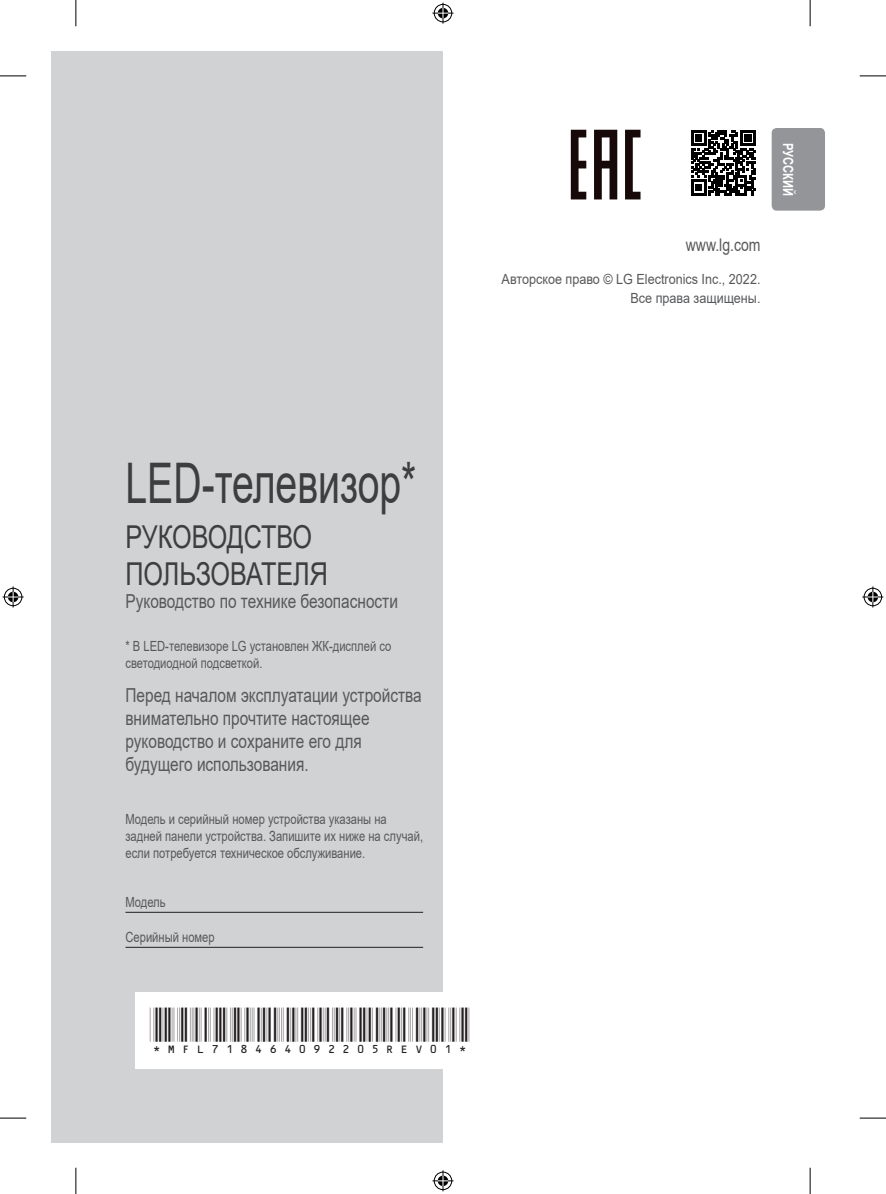
<style>
.page{position:relative;width:886px;height:1194px;background:#fff}
.page>*{position:absolute;margin:0;border:0;box-sizing:border-box;transform-origin:0 0}
.Cover_Title{font:56px "Arial";color:#3e3e3f;scale:.7 1}
.Cover_Barcode{font:45.5px "C39 Hr P24 Dh Tt";color:#231f20}
.Cover_Owner_s{font:31.5px/37.8px "Arial";letter-spacing:-.01em;color:#3e3e3f;scale:.8 1}
.Cover_Body_11{font:19.25px/23.1px "Arial";color:#57585a;scale:.8 1}
.Cover_Address{font:17.5px "Arial";color:#57585a;scale:.8 1}
.Cover_Body{font:14px/16.8px "Arial";color:#57585a;scale:.8 1}
.Cover_Body_Right{font:14px "Arial";color:#57585a;scale:.9 1}
.t1{font:700 14px "Arial";color:#fff;scale:.8 1}
</style>
<div class="page">
<div style="left:51px;top:51px;width:392px;height:1091px;background:#d1d2d4"></div>
<hr style="left:125px;top:911px;width:298px;height:1px;background:#231f20">
<hr style="left:125px;top:946px;width:298px;height:1px;background:#231f20">
<div style="left:772px;top:128px;width:53px;height:83px;background:#939598;border-radius:5px"></div>
<div style="left:135px;top:992px;width:350px;height:76px;background:#fff"></div>
<svg style="left:691px;top:130px;width:65px;height:65px"></svg>
<svg style="left:571px;top:130px;width:15px;height:69px"></svg>
<svg style="left:594px;top:130px;width:23px;height:69px"></svg>
<svg style="left:625px;top:130px;width:15px;height:69px"></svg>
<svg style="left:0;top:76px;width:26px;height:1px"></svg>
<svg style="left:860px;top:76px;width:26px;height:1px"></svg>
<svg style="left:0;top:1117px;width:26px;height:1px"></svg>
<svg style="left:860px;top:1117px;width:26px;height:1px"></svg>
<svg style="left:76px;top:0;width:1px;height:26px"></svg>
<svg style="left:76px;top:1167px;width:1px;height:26px"></svg>
<svg style="left:810px;top:0;width:1px;height:26px"></svg>
<svg style="left:810px;top:1167px;width:1px;height:26px"></svg>
<svg style="left:432px;top:3px;width:21px;height:21px"></svg>
<svg style="left:432px;top:1170px;width:21px;height:21px"></svg>
<svg style="left:3px;top:586px;width:21px;height:21px"></svg>
<svg style="left:862px;top:586px;width:21px;height:21px"></svg>
<p class="Cover_Address" style="left:686px;top:233px;width:95px">www.lg.com</p>
<p class="Cover_Body_Right" style="left:502px;top:269px;width:289px">Авторское право © LG Electronics Inc., 2022.</p>
<p class="Cover_Body_Right" style="left:630px;top:288px;width:146px">Все права защищены.</p>
<p class="t1" style="left:798px;top:143px;width:68px;rotate:90deg">РУССКИЙ</p>
<p class="Cover_Title" style="left:125px;top:444px;width:417px">LED-телевизор*</p>
<p class="Cover_Owner_s" style="left:125px;top:517px;width:255px">РУКОВОДСТВО<br>ПОЛЬЗОВАТЕЛЯ</p>
<p class="Cover_Body_11" style="left:125px;top:589px;width:342px">Руководство по технике безопасности</p>
<p class="Cover_Body" style="left:125px;top:637px;width:334px">* В LED-телевизоре LG установлен ЖК-дисплей со светодиодной подсветкой.</p>
<p class="Cover_Body_11" style="left:125px;top:683px;width:372px">Перед началом эксплуатации устройства внимательно прочтите настоящее руководство и сохраните его для будущего использования.</p>
<p class="Cover_Body" style="left:125px;top:811px;width:374px">Модель и серийный номер устройства указаны на задней панели устройства. Запишите их ниже на случай, если потребуется техническое обслуживание.</p>
<p class="Cover_Body" style="left:125px;top:894px;width:52px">Модель</p>
<p class="Cover_Body" style="left:125px;top:929px;width:113px">Серийный номер</p>
<p class="Cover_Barcode" style="left:150px;top:1007px;width:322px">*MFL718464092205REV01*</p>
</div>
